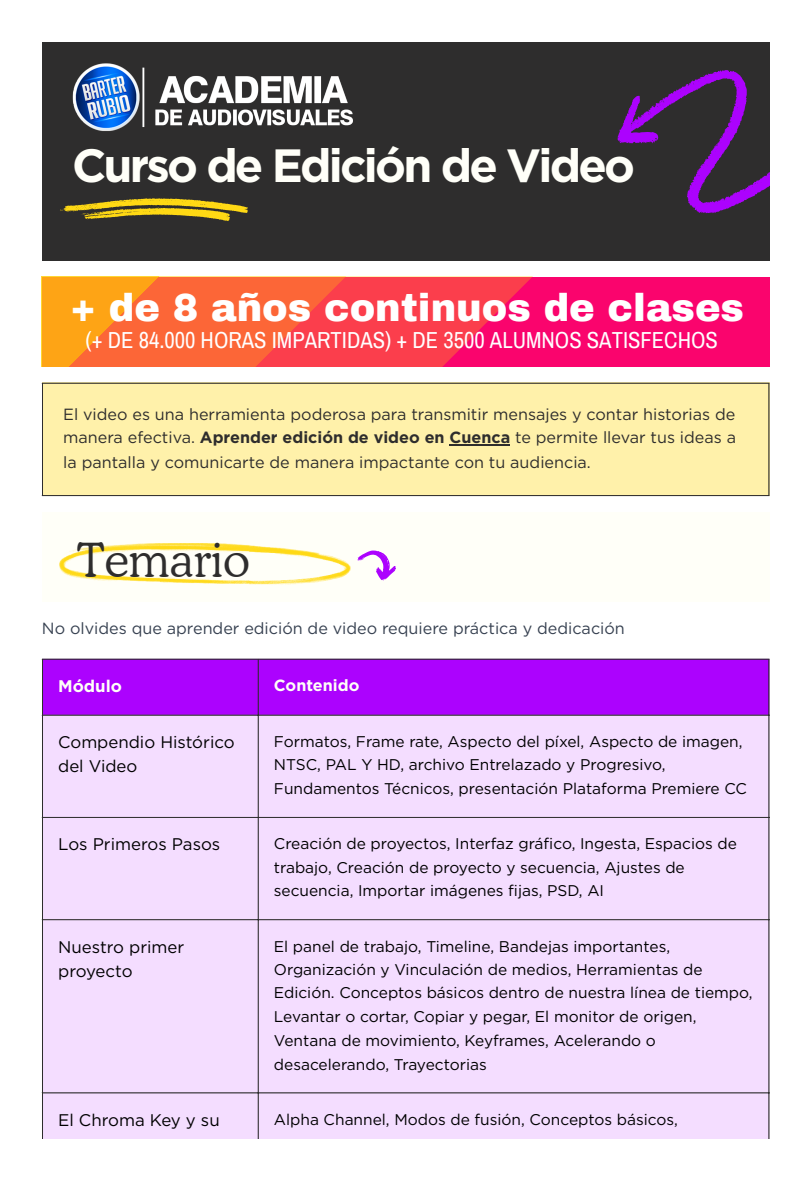
<style>
.page{position:relative;width:810px;height:1181px;background:#fff}
.page>*{position:absolute;margin:0;border:0;box-sizing:border-box;transform-origin:0 0}
.t1{font:300 46.65px "Cooper BT";color:#2e2d2d}
.t2{font:700 46.5px "Gotham";letter-spacing:-.06em;color:#fffff8}
.t3{font:900 38.4px "Archivo";color:#fff}
.t4{font:22.65px "Archivo Narrow";color:#fff}
.t5{font:16.8px/24.3px "Gotham";color:#000}
.t6{font:700 16.8px "Gotham";color:#fffff8}
.t7{font:16.2px/23.7px "Gotham";color:#2e2d2d;text-align:justify}
.t8{font:16.2px "Gotham";color:#374151}
.t9{font:700 16.2px "Gotham";color:#fffff8}
.t10{font:15.45px/23.7px "Gotham";color:#000}
.s1{font-weight:700}
</style>
<div class="page">
<div style="left:42px;top:42px;width:727px;height:218px;background:#2e2d2d"></div>
<svg style="left:617px;top:42px;width:153px;height:218px"></svg>
<svg style="left:60px;top:198px;width:188px;height:23px"></svg>
<img style="left:72px;top:64px;width:281px;height:67px">
<div style="left:42px;top:276px;width:727px;height:90px;background:#fa046d"></div>
<svg style="left:374px;top:276px;width:186px;height:90px;fill:#fb3e4c"></svg>
<svg style="left:42px;top:276px;width:332px;height:90px;background:#fc6b34"></svg>
<div style="left:42px;top:383px;width:727px;height:113px;background:#fff1aa"></div>
<hr style="left:450px;top:444px;width:60px;height:1px;background:#2e2d2d">
<hr style="left:42px;top:384px;width:1px;height:111px;background:#2e2d2d">
<hr style="left:768px;top:384px;width:1px;height:111px;background:#2e2d2d">
<hr style="left:42px;top:383px;width:727px;height:1px;background:#2e2d2d">
<hr style="left:42px;top:495px;width:727px;height:1px;background:#2e2d2d">
<div style="left:42px;top:512px;width:727px;height:90px;background:#fffff8"></div>
<svg style="left:59px;top:543px;width:292px;height:42px"></svg>
<svg style="left:357px;top:550px;width:39px;height:31px"></svg>
<div style="left:43px;top:659px;width:725px;height:55px;background:#ac02fe"></div>
<div style="left:43px;top:715px;width:725px;height:423px;background:#f4ddff"></div>
<hr style="left:42px;top:659px;width:1px;height:479px;background:#2e2d2d">
<hr style="left:258px;top:659px;width:1px;height:479px;background:#2e2d2d">
<hr style="left:768px;top:659px;width:1px;height:479px;background:#2e2d2d">
<hr style="left:42px;top:658px;width:727px;height:1px;background:#2e2d2d">
<hr style="left:42px;top:714px;width:727px;height:1px;background:#2e2d2d">
<hr style="left:42px;top:817px;width:727px;height:1px;background:#2e2d2d">
<hr style="left:42px;top:919px;width:727px;height:1px;background:#2e2d2d">
<hr style="left:42px;top:1092px;width:727px;height:1px;background:#2e2d2d">
<hr style="left:42px;top:1180px;width:727px;height:1px;background:#2e2d2d">
<p class="t2" style="left:72px;top:137px;width:564px">Curso de Edición de Video</p>
<p class="t3" style="left:71px;top:287px;width:675px">+ de 8 años continuos de clases</p>
<p class="t4" style="left:86px;top:328px;width:634px">(+ DE 84.000 HORAS IMPARTIDAS) + DE 3500 ALUMNOS SATISFECHOS</p>
<p class="t7" style="left:63px;top:402px;width:674px">El video es una herramienta poderosa para transmitir mensajes y contar historias de manera efectiva. <span class="s1">Aprender edición de video en Cuenca</span> te permite llevar tus ideas a la pantalla y comunicarte de manera impactante con tu audiencia.</p>
<p class="t1" style="left:77px;top:531px;width:174px">Temario</p>
<p class="t8" style="left:42px;top:619px;width:584px">No olvides que aprender edición de video requiere práctica y dedicación</p>
<p class="t6" style="left:58px;top:676px;width:65px">Módulo</p>
<p class="t9" style="left:274px;top:675px;width:87px">Contenido</p>
<p class="t5" style="left:58px;top:729px;width:178px">Compendio Histórico del Video</p>
<p class="t10" style="left:274px;top:729px;width:475px;line-height:23.2px">Formatos, Frame rate, Aspecto del píxel, Aspecto de imagen,<br>NTSC, PAL Y HD, archivo Entrelazado y Progresivo,<br>Fundamentos Técnicos, presentación Plataforma Premiere CC</p>
<p class="t5" style="left:58px;top:832px;width:164px">Los Primeros Pasos</p>
<p class="t10" style="left:274px;top:832px;width:465px;line-height:23.2px">Creación de proyectos, Interfaz gráfico, Ingesta, Espacios de trabajo, Creación de proyecto y secuencia, Ajustes de secuencia, Importar imágenes fijas, PSD, AI</p>
<p class="t5" style="left:58px;top:934px;width:128px">Nuestro primer proyecto</p>
<p class="t10" style="left:274px;top:934px;width:480px">El panel de trabajo, Timeline, Bandejas importantes, Organización y Vinculación de medios, Herramientas de Edición. Conceptos básicos dentro de nuestra línea de tiempo, Levantar o cortar, Copiar y pegar, El monitor de origen, Ventana de movimiento, Keyframes, Acelerando o desacelerando, Trayectorias</p>
<p class="t5" style="left:58px;top:1107px;width:163px">El Chroma Key y su</p>
<p class="t10" style="left:274px;top:1107px;width:406px">Alpha Channel, Modos de fusión, Conceptos básicos,</p>
</div>
